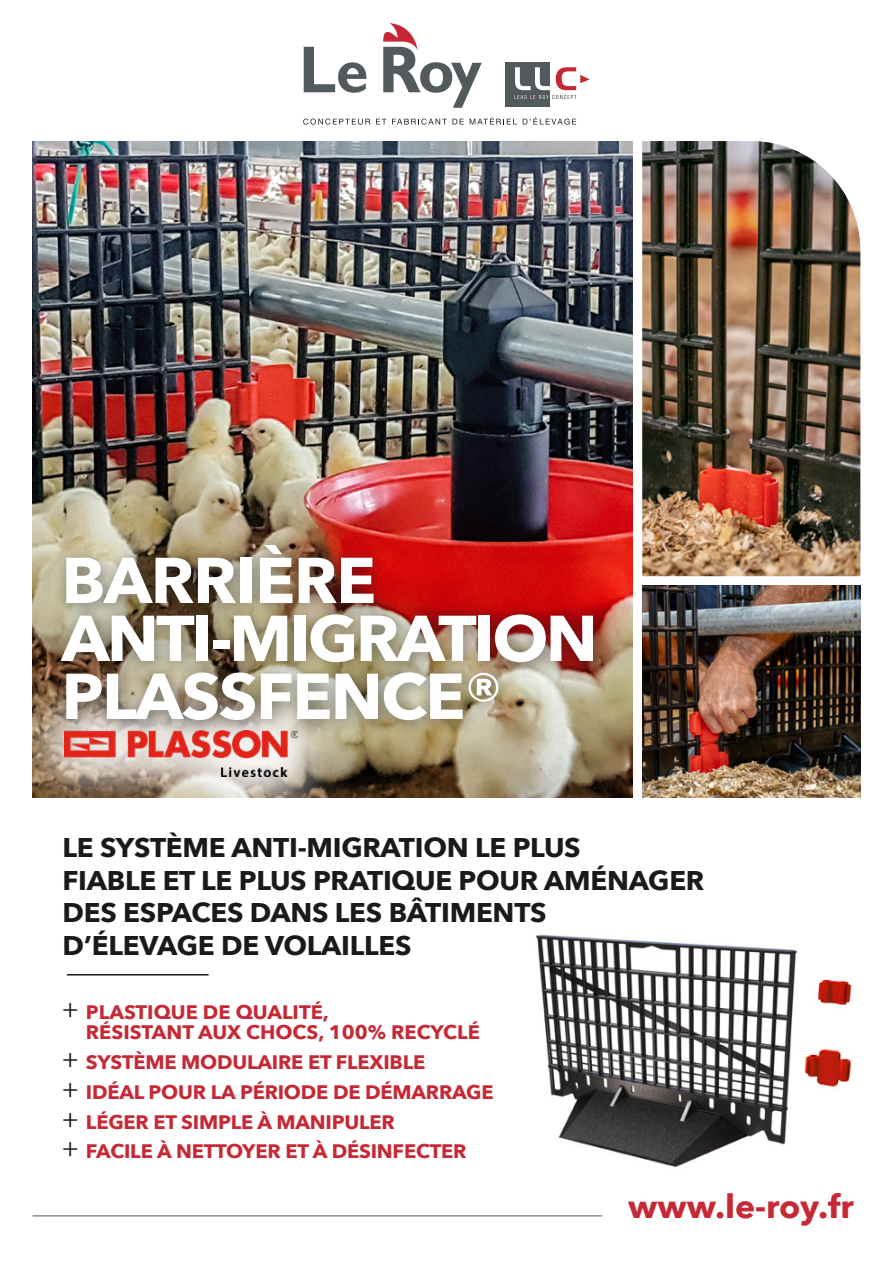
<style>
.page{position:relative;width:893px;height:1263px;background:#fff}
.page>*{position:absolute;margin:0;border:0;box-sizing:border-box;transform-origin:0 0}
.t1{font:700 64.05px/57.9px "Avenir Next";letter-spacing:-.025em;color:#fff}
.t2{font:700 32.7px "Avenir Next";color:#c62935}
.t3{font:700 27px/32.4px "Avenir Next";letter-spacing:-.01em;color:#1a1a1a}
.t4{font:700 19.5px/29.7px "Avenir Next";letter-spacing:-.01em;color:#c62935}
.s1{font-weight:600}
.s2{font-family:"Roboto";font-weight:300;font-size:27px;color:#1a1a1a}
</style>
<div class="page">
<img style="left:536px;top:934px;width:316px;height:233px">
<img style="left:33px;top:141px;width:599px;height:657px">
<svg style="left:304px;top:47px;width:62px;height:46px"></svg>
<svg style="left:383px;top:23px;width:99px;height:85px"></svg>
<svg style="left:303px;top:119px;width:67px;height:6px"></svg>
<svg style="left:376px;top:119px;width:10px;height:5px"></svg>
<svg style="left:392px;top:119px;width:55px;height:6px"></svg>
<svg style="left:453px;top:119px;width:11px;height:5px"></svg>
<svg style="left:470px;top:117px;width:47px;height:7px"></svg>
<svg style="left:523px;top:117px;width:53px;height:8px"></svg>
<div style="left:505px;top:62px;width:45px;height:45px;background:#535a5e"></div>
<svg style="left:515px;top:67px;width:75px;height:32px"></svg>
<hr style="left:33px;top:1215px;width:569px;height:1px;background:#535a5e">
<img style="left:642px;top:585px;width:218px;height:213px">
<img style="left:642px;top:141px;width:218px;height:435px">
<div style="left:0;top:663px;width:363px;height:181px;background:#fff"></div>
<hr style="left:67px;top:974px;width:142px;height:1px;background:#1a1a1a">
<div style="left:22px;top:687px;width:316px;height:133px;background:#fff;opacity:.9"></div>
<div style="left:49px;top:533px;width:562px;height:204px;background:#1a1a1a;opacity:.5"></div>
<h1 class="t1" style="left:61px;top:554px;width:538px">BARRIÈRE<br>ANTI-MIGRATION<br>PLASSFENCE<span class="s1">®</span></h1>
<h3 class="t3" style="left:63px;top:832px;width:643px">LE SYSTÈME ANTI-MIGRATION LE PLUS<br>FIABLE ET LE PLUS PRATIQUE POUR AMÉNAGER<br>DES ESPACES DANS LES BÂTIMENTS<br>D’ÉLEVAGE DE VOLAILLES</h3>
<p class="t4" style="left:86px;top:1003px;width:395px;line-height:20.2px;text-indent:-23px"><span class="s2">+</span> PLASTIQUE DE QUALITÉ,<br>RÉSISTANT AUX CHOCS, 100% RECYCLÉ</p>
<p class="t4" style="left:63px;top:1048px;width:433px"><span class="s2">+</span> SYSTÈME MODULAIRE ET FLEXIBLE<br><span class="s2">+</span> IDÉAL POUR LA PÉRIODE DE DÉMARRAGE <span class="s2">+</span> LÉGER ET SIMPLE À MANIPULER<br><span class="s2">+</span> FACILE À NETTOYER ET À DÉSINFECTER</p>
<h2 class="t2" style="left:628px;top:1185px;width:227px">www.le-roy.fr</h2>
</div>
